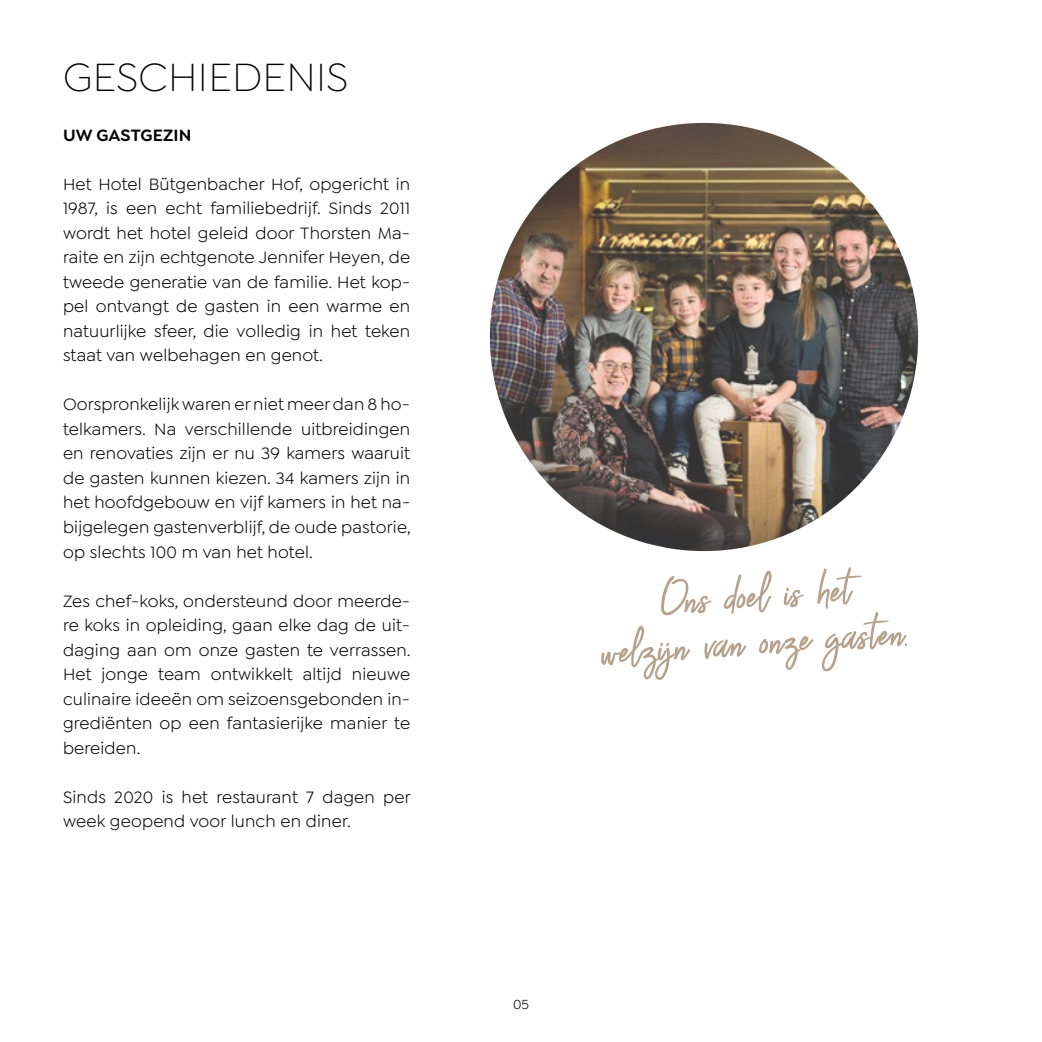
<style>
.page{position:relative;width:1042px;height:1042px;background:#fff}
.page>*{position:absolute;margin:0;border:0;box-sizing:border-box;transform-origin:0 0}
.t1{font:64.75px/46.6px "Aveline Script";color:#b5a18c;text-align:center}
.t2{font:300 42px "Goldplay";letter-spacing:.01em;color:#000}
.t3{font:17.5px/24.5px "Goldplay";letter-spacing:.01em;color:#000;text-align:justify}
.t4{font:600 17.5px "Goldplay";letter-spacing:.01em;color:#000}
.t5{font:14px "Goldplay";color:#000}
</style>
<div class="page">
<img style="left:490px;top:123px;width:428px;height:428px;border-radius:214px">
<h2 class="t2" style="left:63px;top:54px;width:287px">GESCHIEDENIS</h2>
<p class="t4" style="left:63px;top:124px;width:130px">UW GASTGEZIN</p>
<p class="t3" style="left:63px;top:172px;width:349px">Het Hotel Bütgenbacher Hof, opgericht in 1987, is een echt familiebedrijf. Sinds 2011 wordt het hotel geleid door Thorsten Ma&shy;raite en zijn echtgenote Jennifer Heyen, de tweede generatie van de familie. Het kop&shy;pel ontvangt de gasten in een warme en natuurlijke sfeer, die volledig in het teken staat van welbehagen en genot.</p>
<p class="t3" style="left:63px;top:392px;width:349px">Oorspronkelijk waren er niet meer dan 8 ho&shy;telkamers. Na verschillende uitbreidingen en renovaties zijn er nu 39 kamers waaruit de gasten kunnen kiezen. 34 kamers zijn in het hoofdgebouw en vijf kamers in het na&shy;bijgelegen gastenverblijf, de oude pastorie, op slechts 100 m van het hotel.</p>
<p class="t3" style="left:63px;top:588px;width:349px">Zes chef-koks, ondersteund door meerde&shy;re koks in opleiding, gaan elke dag de uit&shy;daging aan om onze gasten te verrassen.<br>Het jonge team ontwikkelt altijd nieuwe culinaire ideeën om seizoensgebonden in&shy;grediënten op een fantasierijke manier te bereiden.</p>
<p class="t3" style="left:63px;top:784px;width:349px">Sinds 2020 is het restaurant 7 dagen per week geopend voor lunch en diner.</p>
<h1 class="t1" style="left:594px;top:582px;width:313px;rotate:-4deg">Ons doel is het<br>welzijn van onze gasten.</h1>
<p class="t5" style="left:513px;top:996px;width:17px">05</p>
</div>
